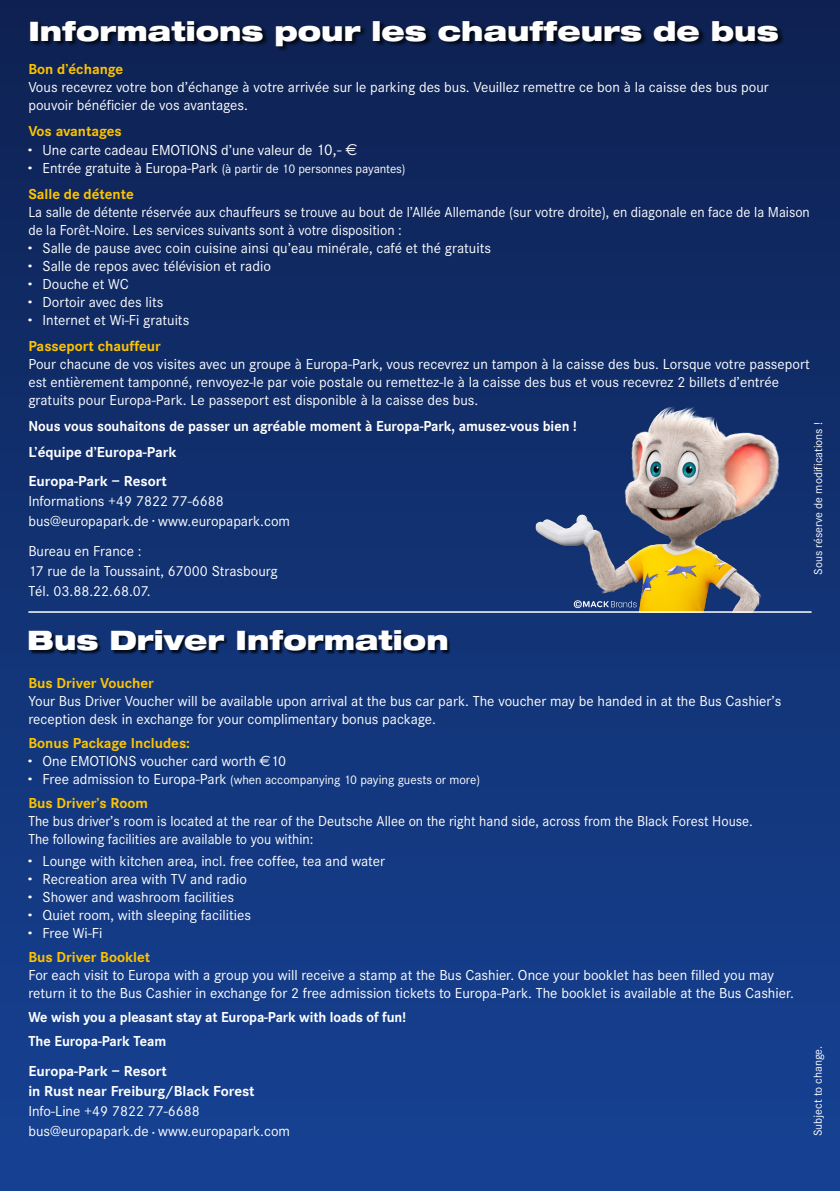
<style>
.page{position:relative;width:840px;height:1191px;background:#fff}
.page>*{position:absolute;margin:0;border:0;box-sizing:border-box;transform-origin:0 0}
.t1{font:900 expanded 26.8px "Helvetica Neue";color:#fff}
.t2{font:15px/18px "Corporate S";color:#fff}
.t3{font:15px/18px "Corporate S";color:#fff;scale:.96 1}
.t4{font:700 15px/24px "Corporate S";color:#fff;scale:.95 1}
.t5{font:700 15px "Corporate S";color:#fdc300}
.t6{font:700 15px/20px "Corporate S";color:#fff}
.t7{font:13px "Corporate S";letter-spacing:-.005em;color:#fff}
.t8{font:12px "Corporate S";color:#fff}
.s1{font-weight:700;color:#fdc300}
.s2{font-weight:800}
.s3{font-size:16px}
.s4{font-family:"Euro Sans";font-size:16px}
.s5{font-weight:800;font-size:15px}
.s6{font-size:15px}
.s7{font-family:"Euro Sans"}
</style>
<div class="page">
<div style="left:0;top:0;width:839px;height:1191px;background:linear-gradient(to bottom,#0e2253,#164294)"></div>
<img style="left:436px;top:385px;width:403px;height:227px">
<svg style="left:573px;top:600px;width:63px;height:8px"></svg>
<div style="left:30px;top:20px;width:754px;height:32px;background:#000;opacity:.75"></div>
<hr style="left:28px;top:611px;width:783px;height:2px;background:#fff">
<div style="left:30px;top:630px;width:420px;height:25px;background:#000;opacity:.75"></div>
<h1 class="t1" style="left:28px;top:13px;width:751px">Informations pour les chauffeurs de bus</h1>
<p class="t5" style="left:28px;top:60px;width:96px">Bon d’échange</p>
<p class="t2" style="left:28px;top:78px;width:741px">Vous recevrez votre bon d’échange à votre arrivée sur le parking des bus. Veuillez remettre ce bon à la caisse des bus pour pouvoir bénéficier de vos avantages.</p>
<p class="t2" style="left:28px;top:121px;width:330px;line-height:19.2px"><span class="s1">Vos avantages<br></span><span class="s2">·</span> Une carte cadeau EMOTIONS d’une valeur de <span class="s3">10,-</span> <span class="s4">€</span></p>
<p class="t7" style="left:28px;top:161px;width:378px"><span class="s5">·</span> <span class="s6">Entrée gratuite à Europa-Park</span> (à partir de 10 personnes payantes)</p>
<p class="t5" style="left:28px;top:185px;width:107px">Salle de détente</p>
<p class="t3" style="left:28px;top:203px;width:815px">La salle de détente réservée aux chauffeurs se trouve au bout de l’Allée Allemande (sur votre droite), en diagonale en face de la Maison de la Forêt-Noire. Les services suivants sont à votre disposition :<br><span class="s2">·</span> Salle de pause avec coin cuisine ainsi qu’eau minérale, café et thé gratuits<br><span class="s2">·</span> Salle de repos avec télévision et radio<br><span class="s2">·</span> Douche et WC<br><span class="s2">·</span> Dortoir avec des lits<br><span class="s2">·</span> Internet et Wi-Fi gratuits</p>
<p class="t5" style="left:28px;top:337px;width:134px">Passeport chauffeur</p>
<p class="t2" style="left:28px;top:355px;width:782px">Pour chacune de vos visites avec un groupe à Europa-Park, vous recevrez un tampon à la caisse des bus. Lorsque votre passeport est entièrement tamponné, renvoyez-le par voie postale ou remettez-le à la caisse des bus et vous recevrez 2 billets d’entrée gratuits pour Europa-Park. Le passeport est disponible à la caisse des bus.</p>
<p class="t4" style="left:28px;top:413px;width:578px;line-height:26px">Nous vous souhaitons de passer un agréable moment à Europa-Park, amusez-vous bien !<br>L’équipe d’Europa-Park</p>
<p class="t6" style="left:28px;top:471px;width:140px">Europa-Park – Resort</p>
<p class="t2" style="left:28px;top:491px;width:263px;line-height:20px">Informations +49 7822 77-6688 bus@europapark.de · www.europapark.com</p>
<p class="t2" style="left:28px;top:541px;width:251px;line-height:20px">Bureau en France :<br>17 rue de la Toussaint, 67000 Strasbourg<br>Tél. 03.88.22.68.07.</p>
<p class="t8" style="left:811px;top:575px;width:154px;rotate:-90deg">Sous réserve de modifications !</p>
<h1 class="t1" style="left:27px;top:623px;width:423px">Bus Driver Information</h1>
<p class="t5" style="left:28px;top:674px;width:127px">Bus Driver Voucher</p>
<p class="t2" style="left:28px;top:692px;width:754px">Your Bus Driver Voucher will be available upon arrival at the bus car park. The voucher may be handed in at the Bus Cashier’s reception desk in exchange for your complimentary bonus package.</p>
<p class="t2" style="left:28px;top:734px;width:259px"><span class="s1">Bonus Package Includes:<br></span><span class="s2">·</span> One EMOTIONS voucher card worth <span class="s7">€</span>10</p>
<p class="t7" style="left:28px;top:773px;width:453px"><span class="s5">·</span> <span class="s6">Free admission to Europa-Park</span> (when accompanying 10 paying guests or more)</p>
<p class="t5" style="left:28px;top:794px;width:121px">Bus Driver’s Room</p>
<p class="t3" style="left:28px;top:812px;width:755px">The bus driver’s room is located at the rear of the Deutsche Allee on the right hand side, across from the Black Forest House.<br>The following facilities are available to you within:</p>
<p class="t2" style="left:28px;top:852px;width:358px"><span class="s2">·</span> Lounge with kitchen area, incl. free coffee, tea and water <span class="s2">·</span> Recreation area with TV and radio<br><span class="s2">·</span> Shower and washroom facilities<br><span class="s2">·</span> Quiet room, with sleeping facilities<br><span class="s2">·</span> Free Wi-Fi</p>
<p class="t5" style="left:28px;top:948px;width:123px">Bus Driver Booklet</p>
<p class="t2" style="left:28px;top:966px;width:766px">For each visit to Europa with a group you will receive a stamp at the Bus Cashier. Once your booklet has been filled you may return it to the Bus Cashier in exchange for 2 free admission tickets to Europa-Park. The booklet is available at the Bus Cashier.</p>
<p class="t4" style="left:28px;top:1005px;width:398px">We wish you a pleasant stay at Europa-Park with loads of fun!<br>The Europa-Park Team</p>
<p class="t6" style="left:28px;top:1061px;width:228px">Europa-Park – Resort<br>in Rust near Freiburg/Black Forest</p>
<p class="t2" style="left:28px;top:1101px;width:263px;line-height:20px">Info-Line +49 7822 77-6688 bus@europapark.de · www.europapark.com</p>
<p class="t8" style="left:810px;top:1136px;width:92px;rotate:-90deg">Subject to change.</p>
</div>
